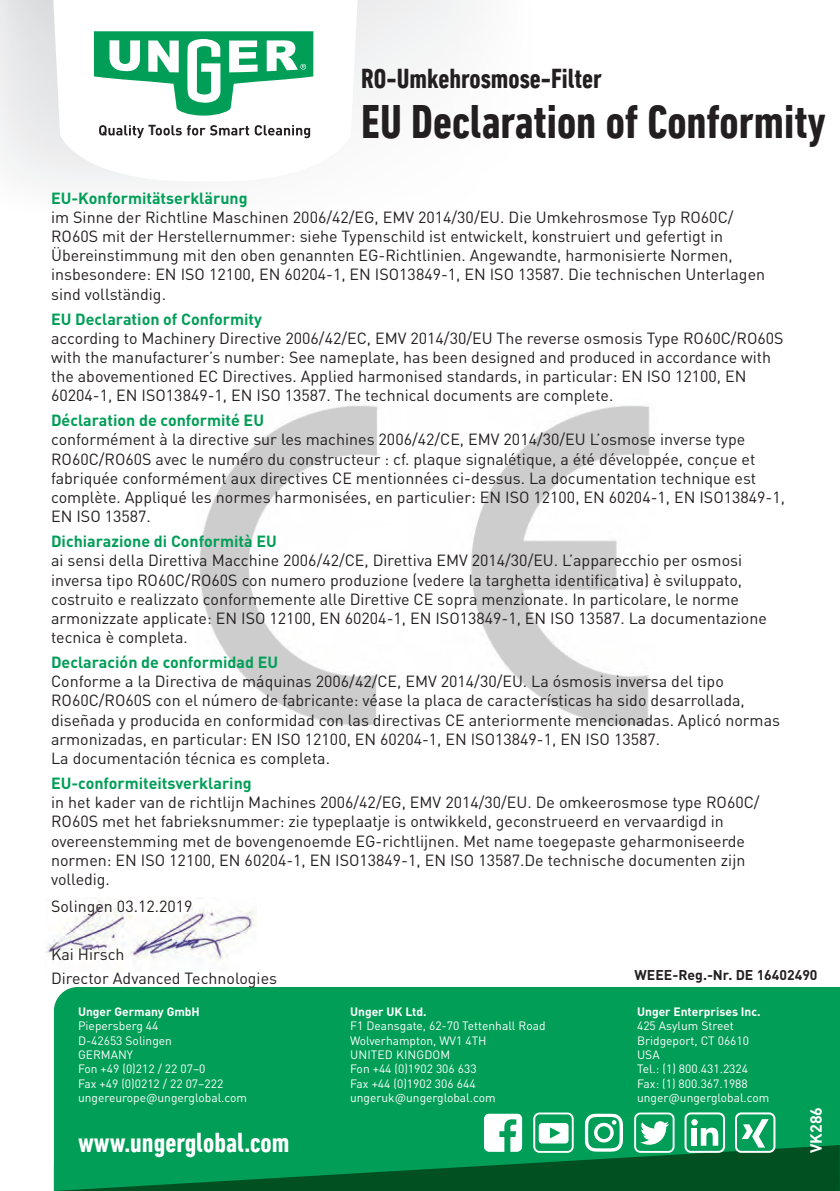
<style>
.page{position:relative;width:840px;height:1191px;background:#fff}
.page>*{position:absolute;margin:0;border:0;box-sizing:border-box;transform-origin:0 0}
.t1{font:700 condensed 48px "DIN Next LT Pro";color:#231f20}
.t2{font:700 condensed 28px "DIN Next LT Pro";color:#231f20}
.t3{font:700 condensed 28px "DIN Next LT Pro";color:#fff}
.t4{font:16px/19.2px "DIN Pro";color:#231f20}
.t5{font:700 16px "DIN Pro";color:#009e57}
.t6{font:700 16px "DIN Pro";color:#fff}
.t7{font:700 14.4px "DIN Pro";color:#231f20}
.t8{font:700 14px "DIN Pro";color:#231f20}
.t9{font:12px/14.4px "DIN Pro";color:#fff}
.t10{font:700 12px "DIN Pro";color:#fff}
</style>
<div class="page">
<svg style="left:52px;top:0;width:307px;height:181px"></svg>
<svg style="left:94px;top:31px;width:219px;height:85px"></svg>
<svg style="left:99px;top:125px;width:45px;height:13px"></svg>
<svg style="left:156px;top:125px;width:154px;height:13px"></svg>
<img style="left:199px;top:405px;width:451px;height:321px">
<div style="left:54px;top:987px;width:785px;height:126px;background:#009e57"></div>
<div style="left:533px;top:1112px;width:40px;height:40px;border:2px solid #fff;border-radius:5px"></div>
<div style="left:633px;top:1112px;width:41px;height:40px;border:2px solid #fff;border-radius:5px"></div>
<div style="left:684px;top:1112px;width:40px;height:40px;border:2px solid #fff;border-radius:5px"></div>
<svg style="left:54px;top:1113px;width:785px;height:78px;background:#118d52"></svg>
<div style="left:734px;top:1112px;width:41px;height:40px;border:2px solid #fff;border-radius:5px"></div>
<img style="left:45px;top:897px;width:212px;height:65px">
<p class="t7" style="left:148px;top:120px;width:10px">T</p>
<h2 class="t2" style="left:361px;top:62px;width:242px">RO-Umkehrosmose-Filter</h2>
<h1 class="t1" style="left:361px;top:94px;width:466px">EU Declaration of Conformity</h1>
<p class="t5" style="left:51px;top:187px;width:198px">EU-Konformitätserklärung</p>
<p class="t4" style="left:51px;top:207px;width:715px">im Sinne der Richtline Maschinen 2006/42/EG, EMV 2014/30/EU. Die Umkehrosmose Typ RO60C/ RO60S mit der Herstellernummer: siehe Typenschild ist entwickelt, konstruiert und gefertigt in Übereinstimmung mit den oben genannten EG-Richtlinien. Angewandte, harmonisierte Normen, insbesondere: EN ISO 12100, EN 60204-1, EN ISO13849-1, EN ISO 13587. Die technischen Unterlagen sind vollständig.</p>
<p class="t5" style="left:51px;top:308px;width:212px">EU Declaration of Conformity</p>
<p class="t4" style="left:51px;top:328px;width:733px">according to Machinery Directive 2006/42/EC, EMV 2014/30/EU The reverse osmosis Type RO60C/RO60S with the manufacturer’s number: See nameplate, has been designed and produced in accordance with the abovementioned EC Directives. Applied harmonised standards, in particular: EN ISO 12100, EN 60204-1, EN ISO13849-1, EN ISO 13587. The technical documents are complete.</p>
<p class="t5" style="left:51px;top:409px;width:214px">Déclaration de conformité EU</p>
<p class="t4" style="left:51px;top:429px;width:735px">conformément à la directive sur les machines 2006/42/CE, EMV 2014/30/EU L’osmose inverse type RO60C/RO60S avec le numéro du constructeur : cf. plaque signalétique, a été développée, conçue et fabriquée conformément aux directives CE mentionnées ci-dessus. La documentation technique est complète. Appliqué les normes harmonisées, en particulier: EN ISO 12100, EN 60204-1, EN ISO13849-1, EN ISO 13587.</p>
<p class="t5" style="left:51px;top:530px;width:227px">Dichiarazione di Conformità EU</p>
<p class="t4" style="left:51px;top:550px;width:717px">ai sensi della Direttiva Macchine 2006/42/CE, Direttiva EMV 2014/30/EU. L’apparecchio per osmosi inversa tipo RO60C/RO60S con numero produzione (vedere la targhetta identificativa) è sviluppato, costruito e realizzato conformemente alle Direttive CE sopra menzionate. In particolare, le norme armonizzate applicate: EN ISO 12100, EN 60204-1, EN ISO13849-1, EN ISO 13587. La documentazione tecnica è completa.</p>
<p class="t5" style="left:51px;top:651px;width:228px">Declaración de conformidad EU</p>
<p class="t4" style="left:51px;top:671px;width:730px">Conforme a la Directiva de máquinas 2006/42/CE, EMV 2014/30/EU. La ósmosis inversa del tipo RO60C/RO60S con el número de fabricante: véase la placa de características ha sido desarrollada, diseñada y producida en conformidad con las directivas CE anteriormente mencionadas. Aplicó normas armonizadas, en particular: EN ISO 12100, EN 60204-1, EN ISO13849-1, EN ISO 13587.<br>La documentación técnica es completa.</p>
<p class="t5" style="left:51px;top:772px;width:202px">EU-conformiteitsverklaring</p>
<p class="t4" style="left:51px;top:792px;width:709px">in het kader van de richtlijn Machines 2006/42/EG, EMV 2014/30/EU. De omkeerosmose type RO60C/ RO60S met het fabrieksnummer: zie typeplaatje is ontwikkeld, geconstrueerd en vervaardigd in overeenstemming met de bovengenoemde EG-richtlijnen. Met name toegepaste geharmoniseerde normen: EN ISO 12100, EN 60204-1, EN ISO13849-1, EN ISO 13587.De technische documenten zijn volledig.</p>
<p class="t4" style="left:51px;top:896px;width:143px">Solingen 03.12.2019</p>
<p class="t4" style="left:51px;top:942px;width:227px;line-height:24px">Kai Hirsch<br>Director Advanced Technologies</p>
<p class="t8" style="left:634px;top:965px;width:184px">WEEE-Reg.-Nr. DE 16402490</p>
<p class="t10" style="left:78px;top:1003px;width:123px">Unger Germany GmbH</p>
<p class="t9" style="left:78px;top:1018px;width:170px">Piepersberg 44<br>D-42653 Solingen<br>GERMANY<br>Fon +49 (0)212 / 22 07–0<br>Fax +49 (0)0212 / 22 07–222 ungereurope@ungerglobal.com</p>
<h2 class="t3" style="left:78px;top:1126px;width:213px">www.ungerglobal.com</h2>
<p class="t10" style="left:350px;top:1003px;width:78px">Unger UK Ltd.</p>
<p class="t9" style="left:350px;top:1018px;width:197px">F1 Deansgate, 62-70 Tettenhall Road<br>Wolverhampton, WV1 4TH<br>UNITED KINGDOM<br>Fon +44 (0)1902 306 633<br>Fax +44 (0)1902 306 644 ungeruk@ungerglobal.com</p>
<p class="t10" style="left:636px;top:1003px;width:125px">Unger Enterprises Inc.</p>
<p class="t9" style="left:636px;top:1018px;width:134px">425 Asylum Street<br>Bridgeport, CT 06610<br>USA<br>Tel.: (1) 800.431.2324<br>Fax: (1) 800.367.1988 unger@ungerglobal.com</p>
<p class="t6" style="left:804px;top:1152px;width:48px;rotate:-90deg">VK286</p>
</div>
